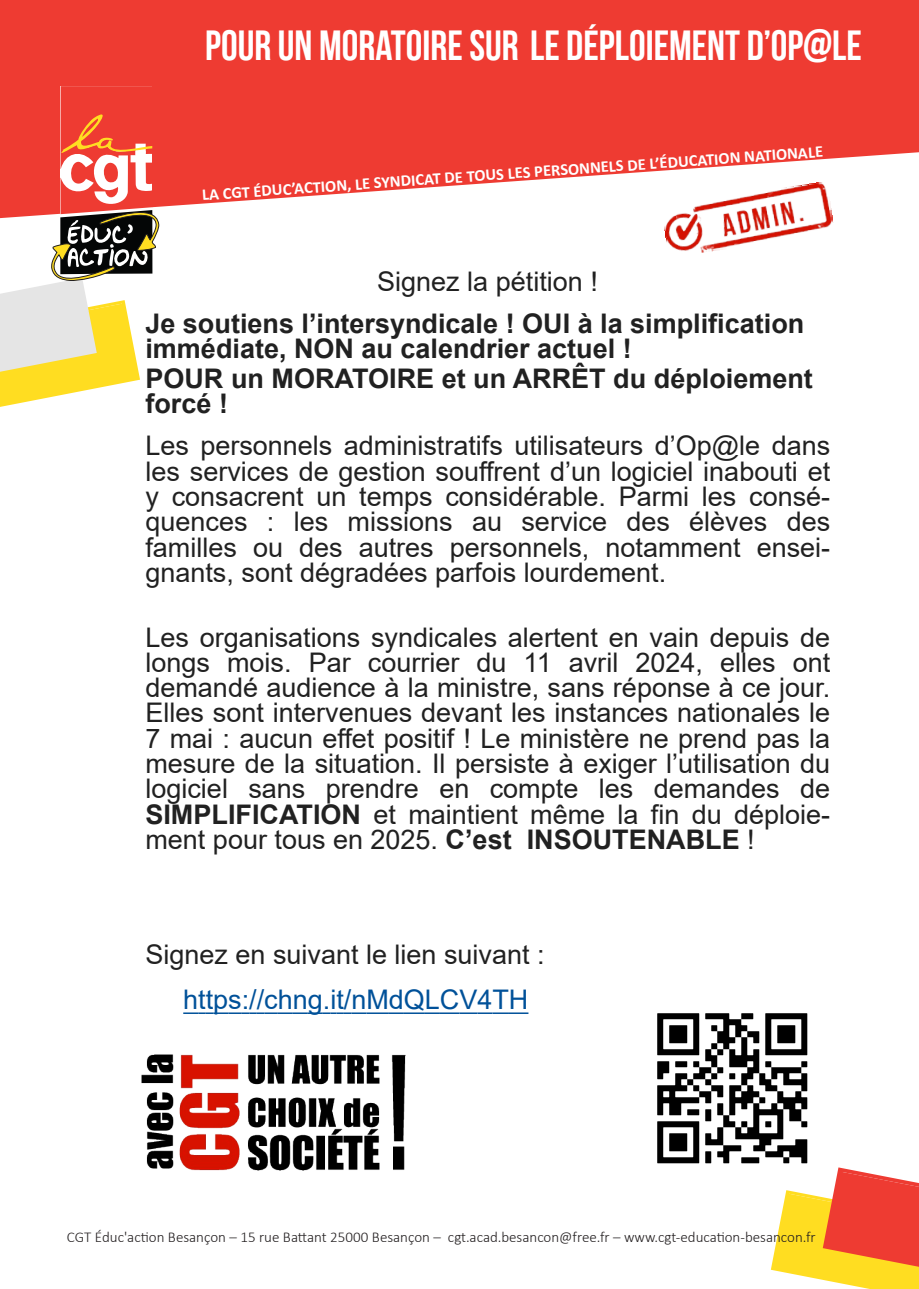
<style>
.page{position:relative;width:919px;height:1289px;background:#fff}
.page>*{position:absolute;margin:0;border:0;box-sizing:border-box;transform-origin:0 0}
.t1{font:700 42px "Bebas Neue";color:#fff}
.t2{font:27px/25.3px "Arial";color:#212121;text-align:justify}
.t3{font:700 27px/25.3px "Arial";color:#212121}
.t4{font:27px "Arial";color:#005199}
.t5{font:700 16.5px "Calibri";color:#fff}
.t6{font:300 15px "Calibri";color:#231f20}
.s1{font-weight:700}
</style>
<div class="page">
<svg style="left:0;top:0;width:918px;height:226px;fill:#ee3b32"></svg>
<img style="left:141px;top:1054px;width:264px;height:116px">
<img style="left:661px;top:182px;width:172px;height:71px">
<svg style="left:183px;top:1012px;width:345px;height:1px"></svg>
<svg style="left:0;top:86px;width:159px;height:321px"></svg>
<svg style="left:657px;top:1013px;width:261px;height:275px"></svg>
<h1 class="t1" style="left:205px;top:29px;width:658px">POUR UN MORATOIRESUR LE DÉPLOIEMENT D’OP@LE</h1>
<p class="t5" style="left:201px;top:188px;width:624px;rotate:-4deg">LA CGT ÉDUC’ACTION, LE SYNDICAT DE TOUS LES PERSONNELS DE L’ÉDUCATION NATIONALE</p>
<p class="t2" style="left:377px;top:269px;width:222px">Signez la pétition !</p>
<p class="t3" style="left:145px;top:310px;width:660px">Je soutiens l’intersyndicale ! OUI à la simplification immédiate, NON au calendrier actuel !</p>
<p class="t3" style="left:145px;top:366px;width:669px">POUR un MORATOIRE et un ARRÊT du déploiement forcé !</p>
<p class="t2" style="left:145px;top:433px;width:686px">Les personnels administratifs utilisateurs d’Op@le dans les services de gestion souffrent d’un logiciel inabouti et y consacrent un temps considérable. Parmi les consé&shy;quences : les missions au service des élèves des familles ou des autres personnels, notamment ensei&shy;gnants, sont dégradées parfois lourdement.</p>
<p class="t2" style="left:145px;top:625px;width:686px">Les organisations syndicales alertent en vain depuis de longs mois. Par courrier du 11 avril 2024, elles ont demandé audience à la ministre, sans réponse à ce jour.<br>Elles sont intervenues devant les instances nationales le 7 mai : aucun effet positif ! Le ministère ne prend pas la mesure de la situation. Il persiste à exiger l’utilisation du logiciel sans prendre en compte les demandes de <span class="s1">SIMPLIFICATION</span> et maintient même la fin du déploie&shy;ment pour tous en 2025. <span class="s1">C’est INSOUTENABLE</span> !</p>
<p class="t2" style="left:145px;top:941px;width:400px">Signez en suivant le lien suivant :</p>
<p class="t4" style="left:183px;top:984px;width:346px">https://chng.it/nMdQLCV4TH</p>
<p class="t6" style="left:67px;top:1230px;width:750px">CGT Éduc'action Besançon – 15 rue Battant 25000 Besançon – cgt.acad.besancon@free.fr – www.cgt‐education‐besancon.fr</p>
</div>
